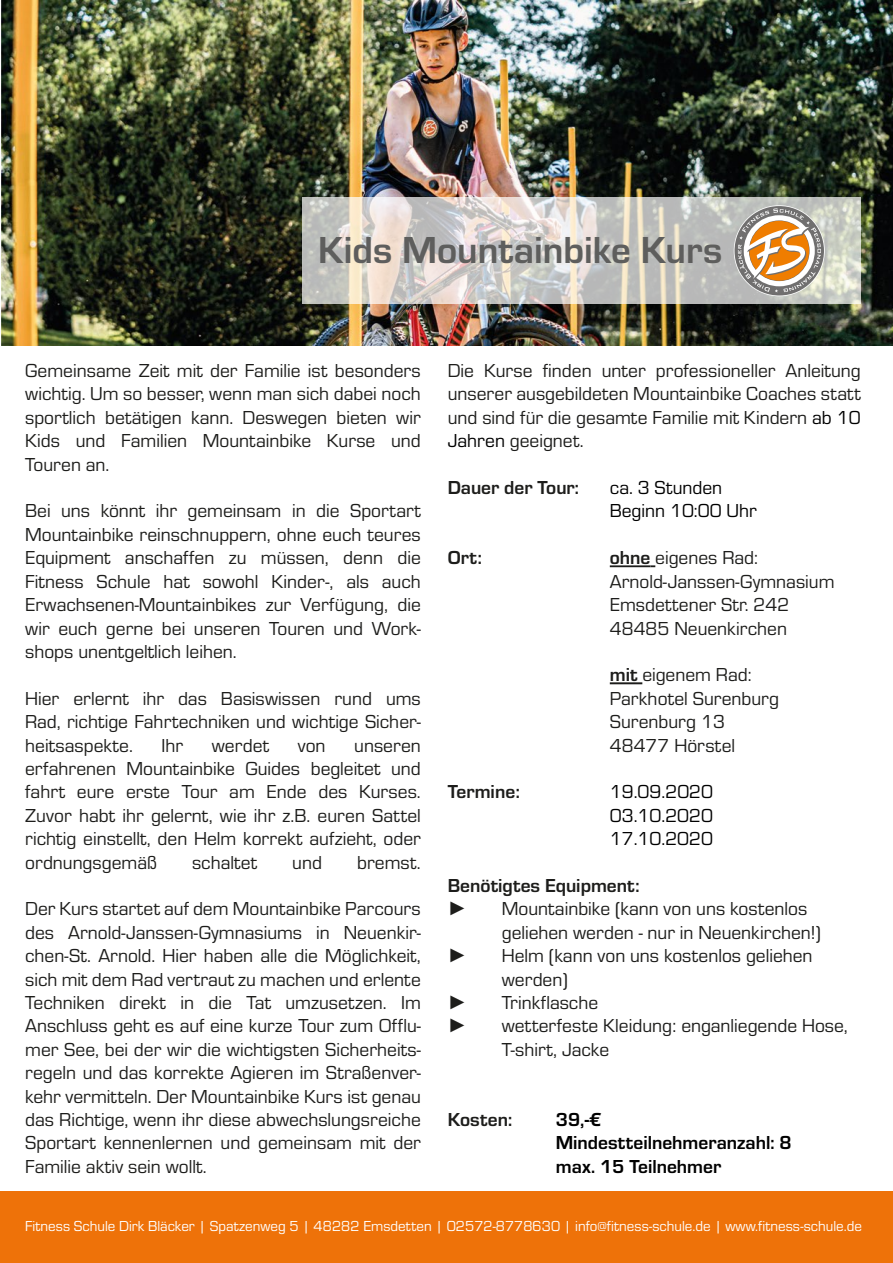
<style>
.page{position:relative;width:893px;height:1263px;background:#fff}
.page>*{position:absolute;margin:0;border:0;box-sizing:border-box;transform-origin:0 0}
.t1{font:700 39px "Eurostile";color:#5e5e5d}
.t2{font:19.5px/23.4px "Eurostile";color:#1d1d1b;text-align:justify}
.t3{font:19.5px/23.4px "Eurostile";color:#000}
.t4{font:700 19.5px "Eurostile";color:#1d1d1b}
.t5{font:700 19.5px/23.4px "Eurostile";color:#000}
.t6{font:19.5px "Arial";color:#1d1d1b}
.t7{font:15px "Eurostile";color:#fff}
.s1{color:#000}
.s2{font-weight:700}
</style>
<div class="page">
<img style="left:1px;top:0;width:892px;height:345px">
<hr style="left:610px;top:565px;width:40px;height:2px;background:#1d1d1b">
<hr style="left:610px;top:682px;width:32px;height:2px;background:#1d1d1b">
<div style="left:0;top:1191px;width:893px;height:72px;background:#ee7209"></div>
<svg style="left:302px;top:197px;width:559px;height:107px;background:#d1cec8"></svg>
<svg style="left:734px;top:206px;width:90px;height:90px"></svg>
<svg style="left:738px;top:208px;width:83px;height:85px"></svg>
<h1 class="t1" style="left:318px;top:222px;width:406px">Kids Mountainbike Kurs</h1>
<p class="t2" style="left:25px;top:358px;width:397px">Gemeinsame Zeit mit der Familie ist besonders wichtig. Um so besser, wenn man sich dabei noch sportlich betätigen kann. Deswegen bieten wir Kids und Familien Mountainbike Kurse und Touren an.</p>
<p class="t2" style="left:25px;top:498px;width:397px">Bei uns könnt ihr gemeinsam in die Sportart Mountainbike reinschnuppern, ohne euch teures Equipment anschaffen zu müssen, denn die Fitness Schule hat sowohl Kinder-, als auch Erwachsenen-Mountainbikes zur Verfügung, die wir euch gerne bei unseren Touren und Work&shy;shops unentgeltlich leihen.</p>
<p class="t2" style="left:25px;top:686px;width:397px">Hier erlernt ihr das Basiswissen rund ums Rad, richtige Fahrtechniken und wichtige Sicher&shy;heitsaspekte.</p>
<p class="t2" style="left:162px;top:732px;width:23px">Ihr</p>
<p class="t2" style="left:212px;top:732px;width:59px">werdet</p>
<p class="t2" style="left:298px;top:732px;width:29px">von</p>
<p class="t2" style="left:25px;top:732px;width:397px;text-indent:329px">unseren erfahrenen Mountainbike Guides begleitet und fahrt eure erste Tour am Ende des Kurses.<br>Zuvor habt ihr gelernt, wie ihr z.B. euren Sattel richtig einstellt, den Helm korrekt aufzieht, oder ordnungsgemäß</p>
<p class="t2" style="left:192px;top:849px;width:67px">schaltet</p>
<p class="t2" style="left:292px;top:849px;width:31px">und</p>
<p class="t2" style="left:357px;top:849px;width:65px">bremst.</p>
<p class="t2" style="left:25px;top:896px;width:397px">Der Kurs startet auf dem Mountainbike Parcours des Arnold-Janssen-Gymnasiums in Neuenkir&shy;chen-St. Arnold. Hier haben alle die Möglichkeit, sich mit dem Rad vertraut zu machen und erlente Techniken direkt in die Tat umzusetzen. Im Anschluss geht es auf eine kurze Tour zum Offlu&shy;mer See, bei der wir die wichtigsten Sicherheits&shy;regeln und das korrekte Agieren im Straßenver&shy;kehr vermitteln. Der Mountainbike Kurs ist genau das Richtige, wenn ihr diese abwechslungsreiche Sportart kennenlernen und gemeinsam mit der Familie aktiv sein wollt.</p>
<p class="t2" style="left:448px;top:358px;width:414px">Die Kurse finden unter professioneller Anleitung unserer ausgebildeten Mountainbike Coaches statt und sind für die gesamte Familie mit Kindern <span class="s1">ab 10<br>Jahren</span> geeignet.</p>
<p class="t4" style="left:448px;top:474px;width:133px">Dauer der Tour:</p>
<p class="t3" style="left:610px;top:475px;width:149px">ca. 3 Stunden<br>Beginn 10:00 Uhr</p>
<p class="t4" style="left:448px;top:544px;width:36px">Ort:</p>
<p class="t2" style="left:610px;top:545px;width:226px;text-align:left"><span class="s2">ohne</span> eigenes Rad:<br>Arnold-Janssen-Gymnasium<br>Emsdettener Str. 242<br>48485 Neuenkirchen</p>
<p class="t2" style="left:610px;top:662px;width:171px;text-align:left"><span class="s2">mit</span> eigenem Rad:<br>Parkhotel Surenburg<br>Surenburg 13<br>48477 Hörstel</p>
<p class="t4" style="left:448px;top:778px;width:74px">Termine:</p>
<p class="t3" style="left:610px;top:779px;width:105px;text-align:justify">19.09.2020<br>03.10.2020<br>17.10.2020</p>
<p class="t4" style="left:448px;top:871px;width:193px">Benötigtes Equipment:</p>
<p class="t6" style="left:448px;top:895px;width:21px">►</p>
<p class="t2" style="left:502px;top:896px;width:321px">Mountainbike (kann von uns kostenlos geliehen werden - nur in Neuenkirchen!)</p>
<p class="t6" style="left:448px;top:942px;width:21px">►</p>
<p class="t2" style="left:502px;top:943px;width:312px">Helm (kann von uns kostenlos geliehen werden)</p>
<p class="t6" style="left:448px;top:989px;width:21px">►</p>
<p class="t2" style="left:502px;top:990px;width:98px">Trinkflasche</p>
<p class="t6" style="left:448px;top:1012px;width:21px">►</p>
<p class="t2" style="left:502px;top:1013px;width:347px">wetterfeste Kleidung: enganliegende Hose,<br>T-shirt, Jacke</p>
<p class="t4" style="left:448px;top:1105px;width:66px">Kosten:</p>
<p class="t5" style="left:556px;top:1106px;width:237px">39,-€<br>Mindestteilnehmeranzahl: 8 max. 15 Teilnehmer</p>
<p class="t7" style="left:25px;top:1215px;width:838px">Fitness Schule Dirk Bläcker | Spatzenweg 5 | 48282 Emsdetten | 02572-8778630 | info@fitness-schule.de | www.fitness-schule.de</p>
</div>
